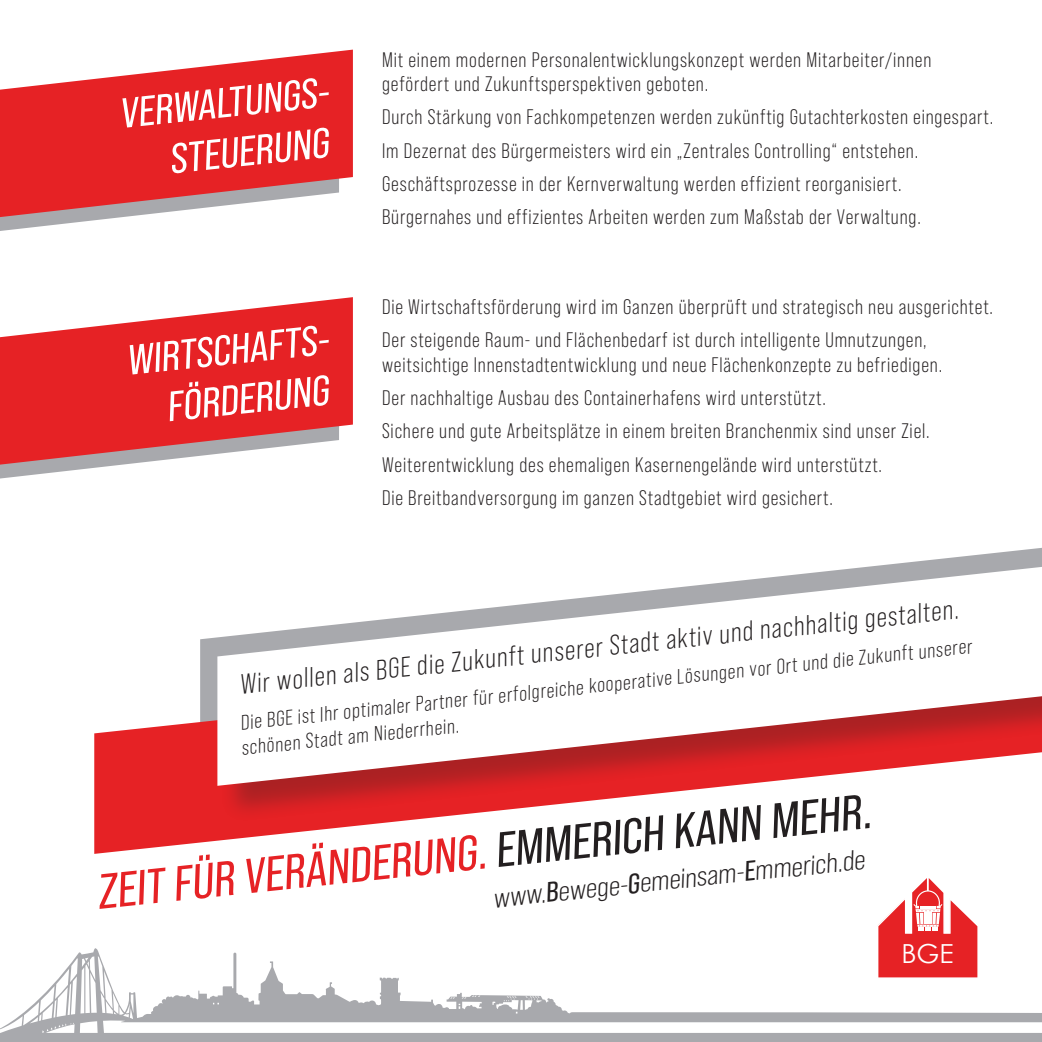
<style>
.page{position:relative;width:1042px;height:1042px;background:#fff}
.page>*{position:absolute;margin:0;border:0;box-sizing:border-box;transform-origin:0 0}
.t1{font:49px "Bebas Neue Pro";color:#e62225;scale:1.1 1}
.t2{font:42px/50.4px "Bebas Neue Pro";color:#fff;scale:1.1 1}
.t3{font:28px "Bebas Neue Pro";color:#231f20}
.t4{font:28px "Bebas Neue Pro";color:#231f20;scale:1.1 1}
.t5{font:26.25px "Century Gothic";color:#fff}
.t6{font:21px/33.2px "Bebas Neue Pro";letter-spacing:.04em;color:#231f20}
.s1{color:#231f20}
.s2{font-style:inherit}
</style>
<div class="page">
<svg style="left:0;top:948px;width:1042px;height:94px"></svg>
<svg style="left:877px;top:878px;width:102px;height:101px"></svg>
<svg style="left:0;top:217px;width:122px;height:14px"></svg>
<svg style="left:0;top:465px;width:118px;height:13px"></svg>
<svg style="left:0;top:50px;width:353px;height:167px;fill:#e62225"></svg>
<svg style="left:0;top:297px;width:353px;height:168px;fill:#e62225"></svg>
<svg style="left:866px;top:548px;width:176px;height:19px"></svg>
<svg style="left:94px;top:637px;width:297px;height:217px;fill:#e62225"></svg>
<div style="left:219px;top:567px;width:823px;height:255px;background:#231f20;opacity:.3"></div>
<svg style="left:217px;top:567px;width:825px;height:219px"></svg>
<p class="t2" style="left:161px;top:84px;width:160px;text-indent:-45px;rotate:-6deg">VERWALTUNGS-<br>STEUERUNG</p>
<p class="t2" style="left:124px;top:335px;width:194px;text-align:center;rotate:-6deg">WIRTSCHAFTS-<br>FÖRDERUNG</p>
<p class="t6" style="left:382px;top:47px;width:551px;line-height:24.5px">Mit einem modernen Personalentwicklungskonzept werden Mitarbeiter/innen gefördert und Zukunftsperspektiven geboten.</p>
<p class="t6" style="left:382px;top:101px;width:612px">Durch Stärkung von Fachkompetenzen werden zukünftig Gutachterkosten eingespart.<br>Im Dezernat des Bürgermeisters wird ein „Zentrales Controlling“ entstehen.<br>Geschäftsprozesse in der Kernverwaltung werden effizient reorganisiert.<br>Bürgernahes und effizientes Arbeiten werden zum Maßstab der Verwaltung.</p>
<p class="t6" style="left:382px;top:290px;width:612px">Die Wirtschaftsförderung wird im Ganzen überprüft und strategisch neu ausgerichtet.<br>Der steigende Raum- und Flächenbedarf ist durch intelligente Umnutzungen,</p>
<p class="t6" style="left:382px;top:348px;width:562px">weitsichtige Innenstadtentwicklung und neue Flächenkonzepte zu befriedigen.<br>Der nachhaltige Ausbau des Containerhafens wird unterstützt.<br>Sichere und gute Arbeitsplätze in einem breiten Branchenmix sind unser Ziel.<br>Weiterentwicklung des ehemaligen Kasernengelände wird unterstützt.<br>Die Breitbandversorgung im ganzen Stadtgebiet wird gesichert.</p>
<p class="t3" style="left:238px;top:669px;width:724px;rotate:-6deg">Wir wollen als BGE die Zukunft unserer Stadt aktiv und nachhaltig gestalten.</p>
<p class="t6" style="left:237px;top:710px;width:738px;line-height:25.2px;rotate:-6deg">Die BGE ist Ihr optimaler Partner für erfolgreiche kooperative Lösungen vor Ort und die Zukunft unserer schönen Stadt am Niederrhein.</p>
<p class="t1" style="left:94px;top:864px;width:709px;rotate:-6deg">ZEIT FÜR VERÄNDERUNG. <span class="s1">EMMERICH KANN MEHR.</span></p>
<p class="t4" style="left:491px;top:882px;width:341px;rotate:-6deg">www.<span class="s2">B</span>ewege-<span class="s2">G</span>emeinsam-<span class="s2">E</span>mmerich.de</p>
<p class="t5" style="left:901px;top:935px;width:54px">BGE</p>
</div>
